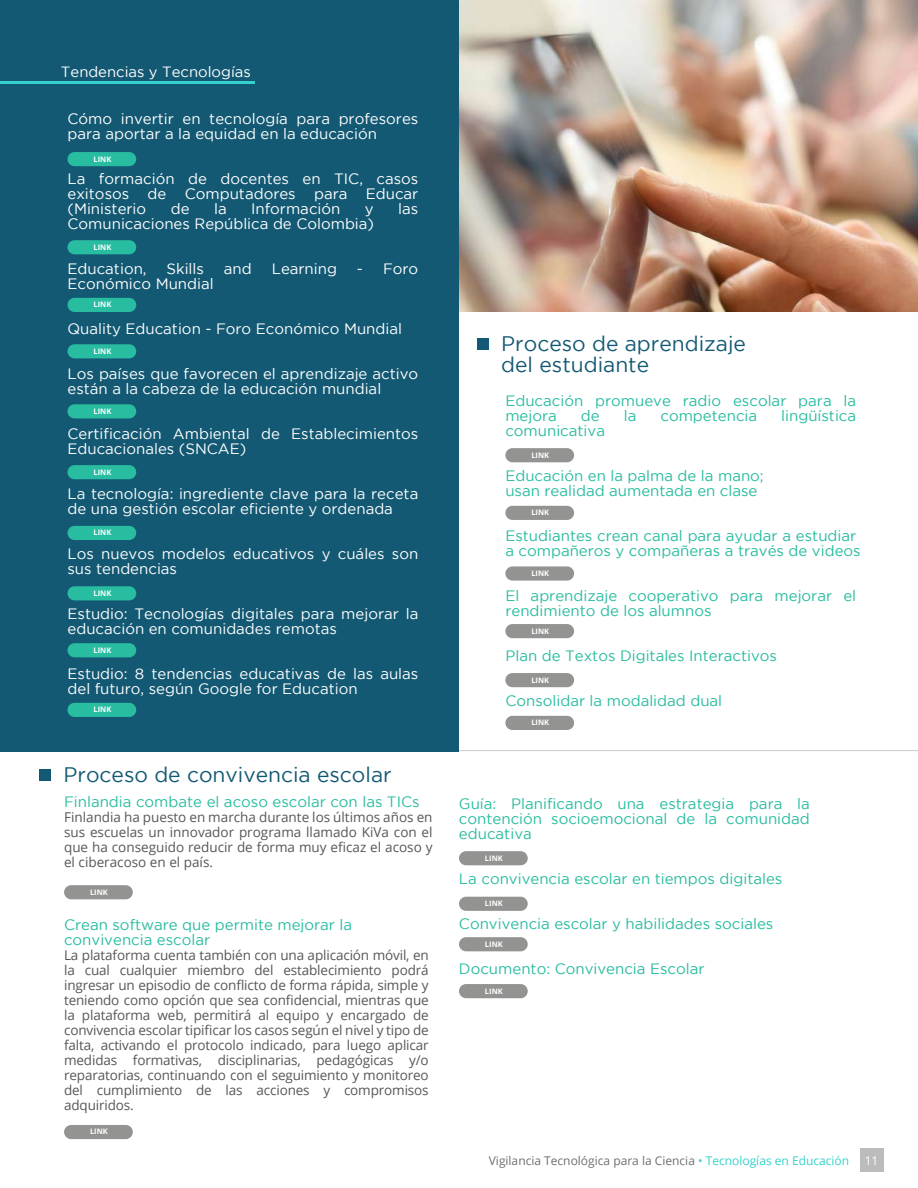
<style>
.page{position:relative;width:918px;height:1188px;background:#fff}
.page>*{position:absolute;margin:0;border:0;box-sizing:border-box;transform-origin:0 0}
.t1{font:21px/21px "Gotham";color:#135973}
.t2{font:15px/15px "Gotham";color:#fff}
.t3{font:15px/15px "Gotham";color:#28bca0}
.t4{font:14.85px "Gotham";color:#fff}
.t5{font:13.5px/15px "Open Sans";letter-spacing:-.005em;color:#575756;text-align:justify}
.t6{font:12px "Open Sans";color:#706f6f}
.t7{font:12px "Open Sans";color:#fff}
.t8{font:700 7.5px "Open Sans";color:#fff}
.s1{color:#34d2ca}
</style>
<div class="page">
<div style="left:0;top:0;width:459px;height:751px;background:#135973"></div>
<div style="left:64px;top:885px;width:69px;height:14px;background:#939392;border-radius:7px"></div>
<div style="left:64px;top:1125px;width:69px;height:14px;background:#939392;border-radius:7px"></div>
<div style="left:505px;top:448px;width:69px;height:14px;background:#939392;border-radius:7px"></div>
<div style="left:505px;top:506px;width:69px;height:14px;background:#939392;border-radius:7px"></div>
<div style="left:505px;top:566px;width:69px;height:15px;background:#939392;border-radius:7px"></div>
<div style="left:505px;top:624px;width:69px;height:14px;background:#939392;border-radius:7px"></div>
<div style="left:505px;top:673px;width:69px;height:14px;background:#939392;border-radius:7px"></div>
<div style="left:505px;top:716px;width:69px;height:14px;background:#939392;border-radius:7px"></div>
<hr style="left:0;top:81px;width:254px;height:3px;background:#34d2ca">
<div style="left:477px;top:338px;width:11px;height:11px;background:#135973"></div>
<div style="left:39px;top:769px;width:12px;height:11px;background:#135973"></div>
<div style="left:860px;top:1148px;width:24px;height:24px;background:#bcbcbc"></div>
<div style="left:67px;top:152px;width:69px;height:14px;background:#28bca0;border-radius:7px"></div>
<div style="left:67px;top:240px;width:69px;height:14px;background:#28bca0;border-radius:7px"></div>
<div style="left:67px;top:298px;width:69px;height:14px;background:#28bca0;border-radius:7px"></div>
<div style="left:67px;top:344px;width:69px;height:14px;background:#28bca0;border-radius:7px"></div>
<div style="left:67px;top:404px;width:69px;height:14px;background:#28bca0;border-radius:7px"></div>
<div style="left:67px;top:465px;width:69px;height:14px;background:#28bca0;border-radius:7px"></div>
<div style="left:67px;top:526px;width:69px;height:14px;background:#28bca0;border-radius:7px"></div>
<div style="left:67px;top:586px;width:69px;height:14px;background:#28bca0;border-radius:7px"></div>
<div style="left:67px;top:643px;width:69px;height:14px;background:#28bca0;border-radius:7px"></div>
<div style="left:67px;top:703px;width:69px;height:14px;background:#28bca0;border-radius:7px"></div>
<div style="left:459px;top:851px;width:69px;height:14px;background:#939392;border-radius:7px"></div>
<div style="left:459px;top:897px;width:69px;height:14px;background:#939392;border-radius:7px"></div>
<div style="left:459px;top:937px;width:69px;height:14px;background:#939392;border-radius:7px"></div>
<div style="left:459px;top:984px;width:69px;height:14px;background:#939392;border-radius:7px"></div>
<hr style="left:459px;top:750px;width:459px;height:1px;background:#001c17">
<img style="left:459px;top:0;width:459px;height:312px">
<p class="t4" style="left:61px;top:63px;width:191px">Tendencias y Tecnologías</p>
<p class="t2" style="left:67px;top:111px;width:352px">Cómo invertir en tecnología para profesores para aportar a la equidad en la educación</p>
<p class="t2" style="left:67px;top:171px;width:352px;text-align:justify">La formación de docentes en TIC, casos exitosos de Computadores para Educar (Ministerio</p>
<p class="t8" style="left:93px;top:153px;width:19px">LINK</p>
<p class="t2" style="left:171px;top:201px;width:20px">de</p>
<p class="t2" style="left:214px;top:201px;width:14px">la</p>
<p class="t2" style="left:251px;top:201px;width:91px">Información</p>
<p class="t2" style="left:365px;top:201px;width:10px">y</p>
<p class="t2" style="left:398px;top:201px;width:22px">las</p>
<p class="t2" style="left:67px;top:216px;width:308px">Comunicaciones República de Colombia)</p>
<p class="t2" style="left:67px;top:261px;width:81px">Education,</p>
<p class="t2" style="left:167px;top:261px;width:39px">Skills</p>
<p class="t2" style="left:224px;top:261px;width:29px">and</p>
<p class="t2" style="left:272px;top:261px;width:67px">Learning</p>
<p class="t2" style="left:357px;top:261px;width:63px">- Foro</p>
<p class="t2" style="left:67px;top:276px;width:148px">Económico Mundial</p>
<p class="t2" style="left:67px;top:321px;width:336px">Quality Education - Foro Económico Mundial</p>
<p class="t2" style="left:67px;top:366px;width:352px">Los países que favorecen el aprendizaje activo están a la cabeza de la educación mundial</p>
<p class="t2" style="left:67px;top:426px;width:352px">Certificación Ambiental de Establecimientos<br>Educacionales (SNCAE)</p>
<p class="t2" style="left:67px;top:486px;width:352px">La tecnología: ingrediente clave para la receta de una gestión escolar eficiente y ordenada</p>
<p class="t2" style="left:67px;top:546px;width:352px">Los nuevos modelos educativos y cuáles son sus tendencias</p>
<p class="t2" style="left:67px;top:606px;width:352px">Estudio: Tecnologías digitales para mejorar la educación en comunidades remotas</p>
<p class="t2" style="left:67px;top:666px;width:352px">Estudio: 8 tendencias educativas de las aulas del futuro, según Google for Education</p>
<p class="t8" style="left:93px;top:242px;width:19px">LINK</p>
<p class="t8" style="left:93px;top:299px;width:19px">LINK</p>
<p class="t8" style="left:93px;top:346px;width:19px">LINK</p>
<p class="t8" style="left:93px;top:406px;width:19px">LINK</p>
<p class="t8" style="left:93px;top:467px;width:19px">LINK</p>
<p class="t8" style="left:93px;top:527px;width:19px">LINK</p>
<p class="t8" style="left:93px;top:588px;width:19px">LINK</p>
<p class="t8" style="left:93px;top:645px;width:19px">LINK</p>
<p class="t8" style="left:93px;top:704px;width:19px">LINK</p>
<h1 class="t1" style="left:63px;top:763px;width:330px">Proceso de convivencia escolar</h1>
<p class="t3" style="left:64px;top:794px;width:357px">Finlandia combate el acoso escolar con las TICs</p>
<p class="t5" style="left:64px;top:809px;width:370px">Finlandia ha puesto en marcha durante los últimos años en sus escuelas un innovador programa llamado KiVa con el que ha conseguido reducir de forma muy eficaz el acoso y el ciberacoso en el país.</p>
<p class="t8" style="left:90px;top:887px;width:19px">LINK</p>
<p class="t3" style="left:64px;top:917px;width:290px">Crean software que permite mejorar la convivencia escolar</p>
<p class="t5" style="left:64px;top:947px;width:366px">La plataforma cuenta también con una aplicación móvil, en la cual cualquier miembro del establecimiento podrá ingresar un episodio de conflicto de forma rápida, simple y teniendo como opción que sea confidencial, mientras que la plataforma web, permitirá al equipo y encargado de convivencia escolar tipificar los casos según el nivel y tipo de falta, activando el protocolo indicado, para luego aplicar medidas formativas, disciplinarias, pedagógicas y/o reparatorias, continuando con el seguimiento y monitoreo del cumplimiento de las acciones y compromisos adquiridos.</p>
<p class="t8" style="left:90px;top:1126px;width:19px">LINK</p>
<h1 class="t1" style="left:501px;top:332px;width:246px">Proceso de aprendizaje del estudiante</h1>
<p class="t3" style="left:505px;top:393px;width:352px">Educación promueve radio escolar para la mejora</p>
<p class="t3" style="left:581px;top:408px;width:20px">de</p>
<p class="t3" style="left:624px;top:408px;width:14px">la</p>
<p class="t3" style="left:660px;top:408px;width:98px">competencia</p>
<p class="t3" style="left:781px;top:408px;width:76px">lingüística</p>
<p class="t3" style="left:505px;top:423px;width:101px">comunicativa</p>
<p class="t3" style="left:505px;top:468px;width:260px">Educación en la palma de la mano; usan realidad aumentada en clase</p>
<p class="t3" style="left:505px;top:528px;width:357px">Estudiantes crean canal para ayudar a estudiar a compañeros y compañeras a través de videos</p>
<p class="t3" style="left:505px;top:588px;width:352px">El aprendizaje cooperativo para mejorar el rendimiento de los alumnos</p>
<p class="t3" style="left:505px;top:648px;width:273px">Plan de Textos Digitales Interactivos</p>
<p class="t3" style="left:505px;top:693px;width:218px">Consolidar la modalidad dual</p>
<p class="t8" style="left:531px;top:450px;width:19px">LINK</p>
<p class="t8" style="left:531px;top:507px;width:19px">LINK</p>
<p class="t8" style="left:531px;top:568px;width:19px">LINK</p>
<p class="t8" style="left:531px;top:625px;width:19px">LINK</p>
<p class="t8" style="left:531px;top:674px;width:19px">LINK</p>
<p class="t8" style="left:531px;top:717px;width:19px">LINK</p>
<p class="t3" style="left:459px;top:796px;width:352px;text-align:justify">Guía: Planificando una estrategia para la contención socioemocional de la comunidad educativa</p>
<p class="t3" style="left:459px;top:871px;width:325px">La convivencia escolar en tiempos digitales</p>
<p class="t3" style="left:459px;top:916px;width:316px">Convivencia escolar y habilidades sociales</p>
<p class="t3" style="left:459px;top:961px;width:247px">Documento: Convivencia Escolar</p>
<p class="t8" style="left:485px;top:853px;width:19px">LINK</p>
<p class="t8" style="left:485px;top:898px;width:19px">LINK</p>
<p class="t8" style="left:485px;top:939px;width:19px">LINK</p>
<p class="t8" style="left:485px;top:986px;width:19px">LINK</p>
<p class="t6" style="left:489px;top:1153px;width:362px">Vigilancia Tecnológica para la Ciencia <span class="s1">• Tecnologías en Educación</span></p>
<p class="t7" style="left:865px;top:1153px;width:15px">11</p>
</div>
